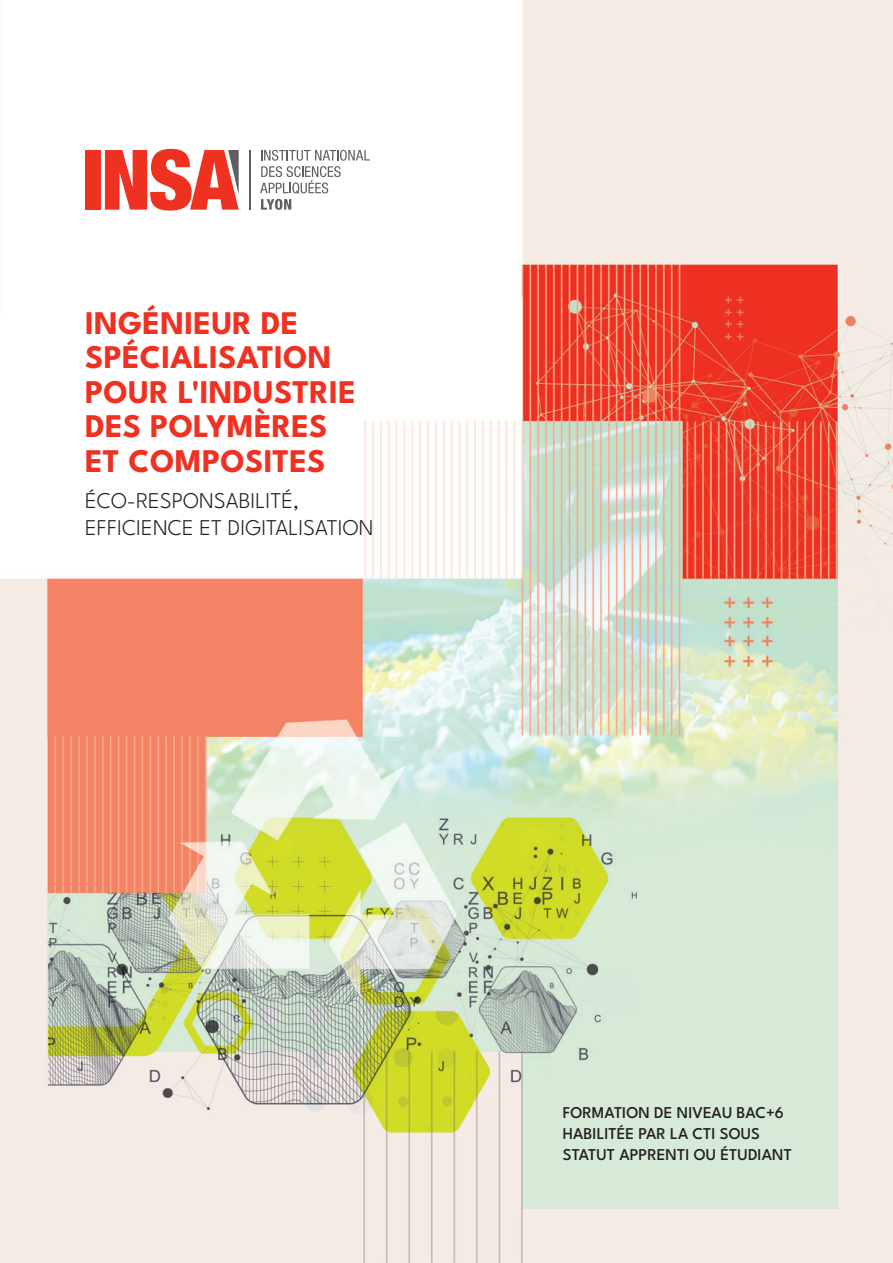
<style>
.page{position:relative;width:893px;height:1263px;background:#fff}
.page>*{position:absolute;margin:0;border:0;box-sizing:border-box;transform-origin:0 0}
.t1{font:700 33px/34.5px "League Spartan";letter-spacing:.005em;color:#ef3122}
.t2{font:300 22.5px/27px "League Spartan";letter-spacing:.005em;color:#231f20}
.t3{font:500 16.5px/21px "League Spartan";letter-spacing:.005em;color:#231f20}
</style>
<div class="page">
<img style="left:0;top:0;width:893px;height:1263px">
<svg style="left:260px;top:150px;width:110px;height:60px"></svg>
<hr style="left:249px;top:150px;width:1px;height:60px;background:#5f5f62">
<div style="left:85px;top:150px;width:16px;height:60px;background:#ef3122"></div>
<svg style="left:105px;top:149px;width:134px;height:62px"></svg>
<hr style="left:0;top:158px;width:1px;height:157px;background:#b6dec6">
<h1 class="t1" style="left:85px;top:303px;width:272px">INGÉNIEUR DE<br>SPÉCIALISATION<br>POUR L'INDUSTRIE<br>DES POLYMÈRES<br>ET COMPOSITES</h1>
<h2 class="t2" style="left:85px;top:485px;width:290px">ÉCO-RESPONSABILITÉ,<br>EFFICIENCE ET DIGITALISATION</h2>
<p class="t3" style="left:563px;top:1100px;width:231px">FORMATION DE NIVEAU BAC+6<br>HABILITÉE PAR LA CTI SOUS<br>STATUT APPRENTI OU ÉTUDIANT</p>
</div>
